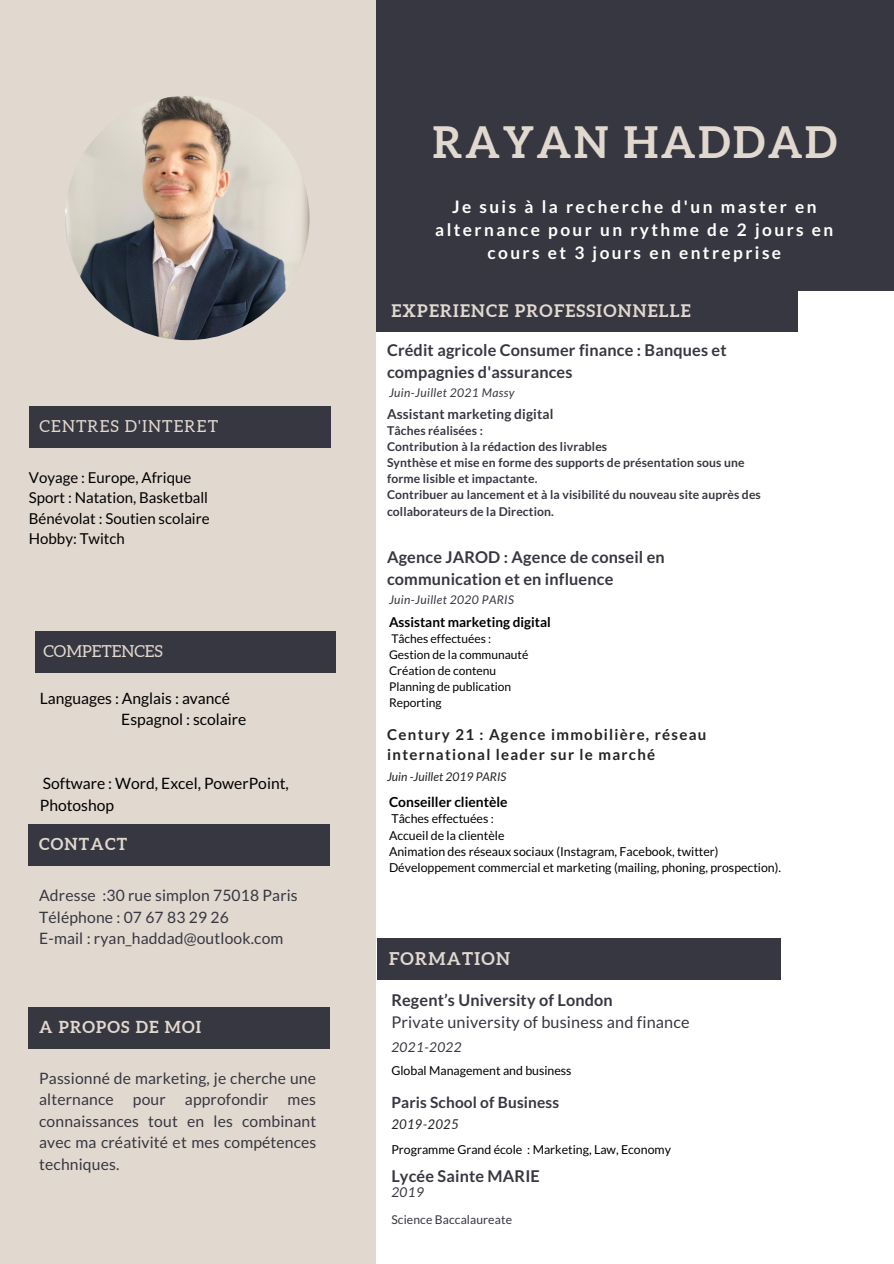
<style>
.page{position:relative;width:894px;height:1264px;background:#fff}
.page>*{position:absolute;margin:0;border:0;box-sizing:border-box;transform-origin:0 0}
.t1{font:700 43.2px "Aleo";letter-spacing:.06em;color:#e1d8cf}
.t2{font:700 17.55px "Aleo";letter-spacing:.07em;color:#e1d8cf}
.t3{font:700 17.25px/22.6px "Lato";letter-spacing:.14em;color:#fff;text-align:center}
.t4{font:700 17.25px "Aleo";letter-spacing:.07em;color:#e1d8cf}
.t5{font:700 16.5px "Aleo";letter-spacing:.07em;color:#e1d8cf}
.t6{font:16.5px "Aleo";letter-spacing:.07em;color:#e1d8cf}
.t7{font:16.5px "Aleo";color:#e1d8cf}
.t8{font:700 16.2px/21.9px "Lato";letter-spacing:.01em;color:#373741}
.t9{font:16.2px "Lato";letter-spacing:.01em;color:#373741}
.t10{font:15.6px/21.5px "Lato";letter-spacing:.01em;color:#373741;text-align:justify}
.t11{font:15.6px/21.5px "Lato";color:#000}
.t12{font:700 15.45px "Lato";letter-spacing:.01em;color:#373741}
.t13{font:15px "Lato";color:#000}
.t14{font:700 15px/20.2px "Lato";letter-spacing:.085em;color:#242424}
.t15{font:700 13.8px "Lato";color:#000}
.t16{font:700 13.65px "Lato";letter-spacing:.01em;color:#373741}
.t17{font:700 13.5px "Lato";color:#000}
.t18{font:italic 13.5px "Lato";letter-spacing:.03em;color:#373741}
.t19{font:italic 13.5px "Lato";color:#242424}
.t20{font:12.3px "Lato";color:#000}
.t21{font:700 12.15px/16.2px "Lato";letter-spacing:.01em;color:#373741}
.t22{font:12.15px "Lato";letter-spacing:.01em;color:#373741}
.t23{font:12px "Lato";color:#000}
.t24{font:italic 12px "Lato";letter-spacing:.03em;color:#373741}
.t25{font:italic 12px "Lato";color:#242424}
</style>
<div class="page">
<div style="left:329px;top:0;width:564px;height:290px;background:#373741"></div>
<div style="left:0;top:0;width:376px;height:1263px;background:#e1d8cf"></div>
<div style="left:29px;top:406px;width:301px;height:41px;background:#373741"></div>
<div style="left:35px;top:630px;width:301px;height:42px;background:#373741"></div>
<div style="left:28px;top:824px;width:302px;height:42px;background:#373741"></div>
<div style="left:377px;top:937px;width:403px;height:42px;background:#373741"></div>
<img style="left:65px;top:96px;width:244px;height:244px;border-radius:50%">
<div style="left:376px;top:289px;width:421px;height:43px;background:#373741"></div>
<div style="left:28px;top:1006px;width:302px;height:42px;background:#373741"></div>
<p class="t6" style="left:40px;top:416px;width:180px">CENTRES D'INTERET</p>
<p class="t13" style="left:29px;top:468px;width:164px">Voyage : Europe, Afrique</p>
<p class="t13" style="left:29px;top:488px;width:181px">Sport : Natation, Basketball</p>
<p class="t13" style="left:29px;top:508px;width:182px">Bénévolat : Soutien scolaire</p>
<p class="t13" style="left:29px;top:529px;width:97px">Hobby: Twitch</p>
<p class="t7" style="left:43px;top:641px;width:121px">COMPETENCES</p>
<p class="t11" style="left:40px;top:687px;width:192px">Languages : Anglais : avancé</p>
<p class="t11" style="left:121px;top:708px;width:126px">Espagnol : scolaire</p>
<p class="t11" style="left:40px;top:772px;width:250px">Software : Word, Excel, PowerPoint,<br>Photoshop</p>
<p class="t5" style="left:39px;top:834px;width:89px">CONTACT</p>
<p class="t10" style="left:39px;top:884px;width:260px">Adresse :30 rue simplon 75018 Paris</p>
<p class="t10" style="left:39px;top:906px;width:191px">Téléphone : 07 67 83 29 26</p>
<p class="t10" style="left:39px;top:927px;width:246px">E-mail : ryan_haddad@outlook.com</p>
<p class="t5" style="left:39px;top:1017px;width:163px">A PROPOS DE MOI</p>
<p class="t10" style="left:39px;top:1067px;width:279px">Passionné de marketing, je cherche une alternance pour approfondir mes connaissances tout en les combinant avec ma créativité et mes compétences techniques.</p>
<p class="t1" style="left:433px;top:118px;width:406px">RAYAN HADDAD</p>
<p class="t3" style="left:435px;top:195px;width:399px">Je suis à la recherche d'un master en alternance pour un rythme de 2 jours en cours et 3 jours en entreprise</p>
<p class="t4" style="left:391px;top:301px;width:301px">EXPERIENCE PROFESSIONNELLE</p>
<p class="t8" style="left:387px;top:339px;width:341px">Crédit agricole Consumer finance : Banques et compagnies d'assurances</p>
<p class="t24" style="left:389px;top:385px;width:127px">Juin-Juillet 2021 Massy</p>
<p class="t16" style="left:387px;top:405px;width:168px">Assistant marketing digital</p>
<p class="t21" style="left:387px;top:422px;width:97px">Tâches réalisées :</p>
<p class="t21" style="left:387px;top:438px;width:222px">Contribution à la rédaction des livrables</p>
<p class="t21" style="left:387px;top:454px;width:359px">Synthèse et mise en forme des supports de présentation sous une forme lisible et impactante.</p>
<p class="t21" style="left:387px;top:486px;width:375px">Contribuer au lancement et à la visibilité du nouveau site auprès des collaborateurs de la Direction.</p>
<p class="t8" style="left:387px;top:545px;width:279px">Agence JAROD : Agence de conseil en communication et en influence</p>
<p class="t24" style="left:389px;top:591px;width:126px">Juin-Juillet 2020 PARIS</p>
<p class="t17" style="left:389px;top:613px;width:163px">Assistant marketing digital</p>
<p class="t23" style="left:391px;top:631px;width:101px">Tâches effectuées :</p>
<p class="t23" style="left:389px;top:647px;width:141px">Gestion de la communauté</p>
<p class="t23" style="left:389px;top:663px;width:109px">Création de contenu</p>
<p class="t23" style="left:389px;top:679px;width:124px">Planning de publication</p>
<p class="t23" style="left:389px;top:695px;width:54px">Reporting</p>
<p class="t14" style="left:387px;top:723px;width:320px">Century 21 : Agence immobilière, réseau international leader sur le marché</p>
<p class="t25" style="left:387px;top:769px;width:121px">Juin -Juillet 2019 PARIS</p>
<p class="t15" style="left:389px;top:793px;width:120px">Conseiller clientèle</p>
<p class="t20" style="left:391px;top:811px;width:104px">Tâches effectuées :</p>
<p class="t20" style="left:389px;top:827px;width:117px">Accueil de la clientèle</p>
<p class="t20" style="left:389px;top:843px;width:331px">Animation des réseaux sociaux (Instagram, Facebook, twitter)</p>
<p class="t20" style="left:389px;top:860px;width:393px">Développement commercial et marketing (mailing, phoning, prospection).</p>
<p class="t2" style="left:389px;top:948px;width:122px">FORMATION</p>
<p class="t8" style="left:391px;top:988px;width:223px">Regent’s University of London</p>
<p class="t9" style="left:391px;top:1012px;width:300px">Private university of business and finance</p>
<p class="t18" style="left:391px;top:1038px;width:72px">2021-2022</p>
<p class="t20" style="left:391px;top:1062px;width:182px">Global Management and business</p>
<p class="t12" style="left:391px;top:1092px;width:169px">Paris School of Business</p>
<p class="t19" style="left:391px;top:1115px;width:69px">2019-2025</p>
<p class="t20" style="left:391px;top:1141px;width:281px">Programme Grand école : Marketing, Law, Economy</p>
<p class="t8" style="left:391px;top:1164px;width:150px">Lycée Sainte MARIE</p>
<p class="t18" style="left:391px;top:1183px;width:34px">2019</p>
<p class="t22" style="left:391px;top:1212px;width:122px">Science Baccalaureate</p>
</div>
